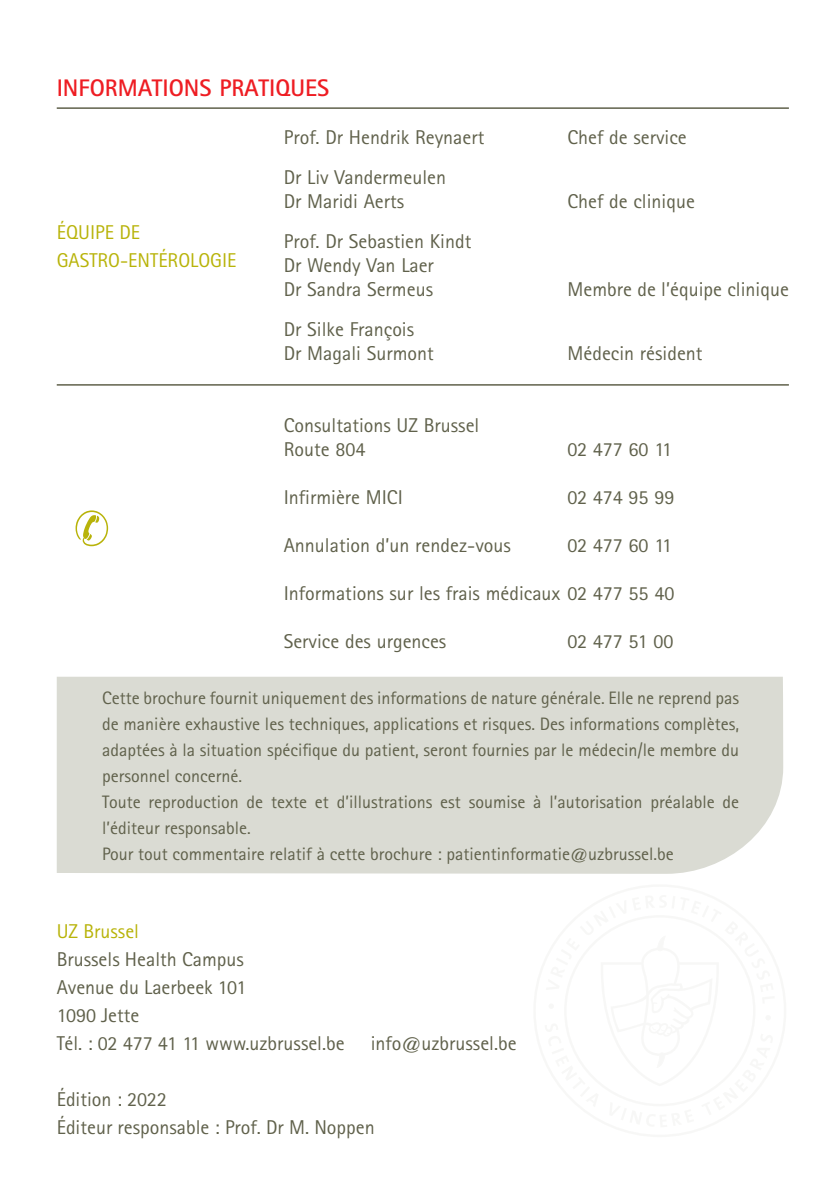
<style>
.page{position:relative;width:840px;height:1191px;background:#fff}
.page>*{position:absolute;margin:0;border:0;box-sizing:border-box;transform-origin:0 0}
.Normaal{font:700 24px "Rotis Sans Serif Std";color:#ee1d23}
.Normaal-2{font:20px "Rotis Sans Serif Std";color:#60614b}
.TEKST{font:20px "Rotis Sans Serif Std";color:#60614b}
.TEKST-2{font:20px "Rotis Sans Serif Std";color:#b8b309}
.TEKST-3{font:18px/26px "Rotis Sans Serif Std";color:#60614b;text-align:justify}
</style>
<div class="page">
<div style="left:57px;top:676px;width:725px;height:197px;background:#dadbd3"></div>
<hr style="left:57px;top:107px;width:731px;height:2px;background:#60614b">
<hr style="left:57px;top:384px;width:731px;height:2px;background:#60614b">
<svg style="left:75px;top:510px;width:33px;height:36px"></svg>
<p class="Normaal" style="left:57px;top:73px;width:274px">INFORMATIONS PRATIQUES</p>
<p class="Normaal-2" style="left:283px;top:125px;width:202px">Prof. Dr Hendrik Reynaert</p>
<p class="Normaal-2" style="left:567px;top:125px;width:121px">Chef de service</p>
<p class="Normaal-2" style="left:283px;top:165px;width:164px">Dr Liv Vandermeulen</p>
<p class="Normaal-2" style="left:283px;top:189px;width:122px">Dr Maridi Aerts</p>
<p class="Normaal-2" style="left:567px;top:189px;width:129px">Chef de clinique</p>
<p class="Normaal-2" style="left:283px;top:229px;width:189px">Prof. Dr Sebastien Kindt</p>
<p class="Normaal-2" style="left:283px;top:253px;width:152px">Dr Wendy Van Laer</p>
<p class="Normaal-2" style="left:283px;top:277px;width:151px">Dr Sandra Sermeus</p>
<p class="Normaal-2" style="left:567px;top:277px;width:223px">Membre de l’équipe clinique</p>
<p class="Normaal-2" style="left:283px;top:317px;width:132px">Dr Silke François</p>
<p class="Normaal-2" style="left:283px;top:341px;width:151px">Dr Magali Surmont</p>
<p class="Normaal-2" style="left:567px;top:341px;width:136px">Médecin résident</p>
<p class="TEKST-2" style="left:57px;top:220px;width:85px">ÉQUIPE DE</p>
<p class="TEKST-2" style="left:57px;top:248px;width:181px">GASTRO-ENTÉROLOGIE</p>
<p class="Normaal-2" style="left:283px;top:413px;width:197px">Consultations UZ Brussel</p>
<p class="Normaal-2" style="left:283px;top:437px;width:83px">Route 804</p>
<p class="Normaal-2" style="left:567px;top:437px;width:106px">02 477 60 11</p>
<p class="Normaal-2" style="left:283px;top:485px;width:121px">Infirmière MICI</p>
<p class="Normaal-2" style="left:567px;top:485px;width:108px">02 474 95 99</p>
<p class="Normaal-2" style="left:283px;top:533px;width:228px">Annulation d’un rendez-vous</p>
<p class="Normaal-2" style="left:567px;top:533px;width:106px">02 477 60 11</p>
<p class="Normaal-2" style="left:283px;top:581px;width:392px">Informations sur les frais médicaux 02 477 55 40</p>
<p class="Normaal-2" style="left:283px;top:629px;width:164px">Service des urgences</p>
<p class="Normaal-2" style="left:567px;top:629px;width:107px">02 477 51 00</p>
<p class="TEKST-3" style="left:102px;top:684px;width:638px">Cette brochure fournit uniquement des informations de nature générale. Elle ne reprend pas de manière exhaustive les techniques, applications et risques. Des informations complètes, adaptées à la situation spécifique du patient, seront fournies par le médecin/le membre du personnel concerné.</p>
<p class="TEKST-3" style="left:102px;top:788px;width:638px">Toute reproduction de texte et d’illustrations est soumise à l’autorisation préalable de l’éditeur responsable.</p>
<p class="TEKST-3" style="left:102px;top:840px;width:573px">Pour tout commentaire relatif à cette brochure : patientinformatie@uzbrussel.be</p>
<p class="TEKST-2" style="left:57px;top:919px;width:84px">UZ Brussel</p>
<p class="TEKST" style="left:57px;top:947px;width:188px">Brussels Health Campus</p>
<p class="TEKST" style="left:57px;top:975px;width:191px">Avenue du Laerbeek 101</p>
<p class="TEKST" style="left:57px;top:1003px;width:84px">1090 Jette</p>
<p class="TEKST" style="left:57px;top:1031px;width:289px">Tél. : 02 477 41 11 www.uzbrussel.be</p>
<p class="TEKST" style="left:370px;top:1031px;width:147px">info@uzbrussel.be</p>
<p class="TEKST" style="left:57px;top:1087px;width:111px">Édition : 2022</p>
<p class="TEKST" style="left:57px;top:1115px;width:319px">Éditeur responsable : Prof. Dr M. Noppen</p>
</div>
